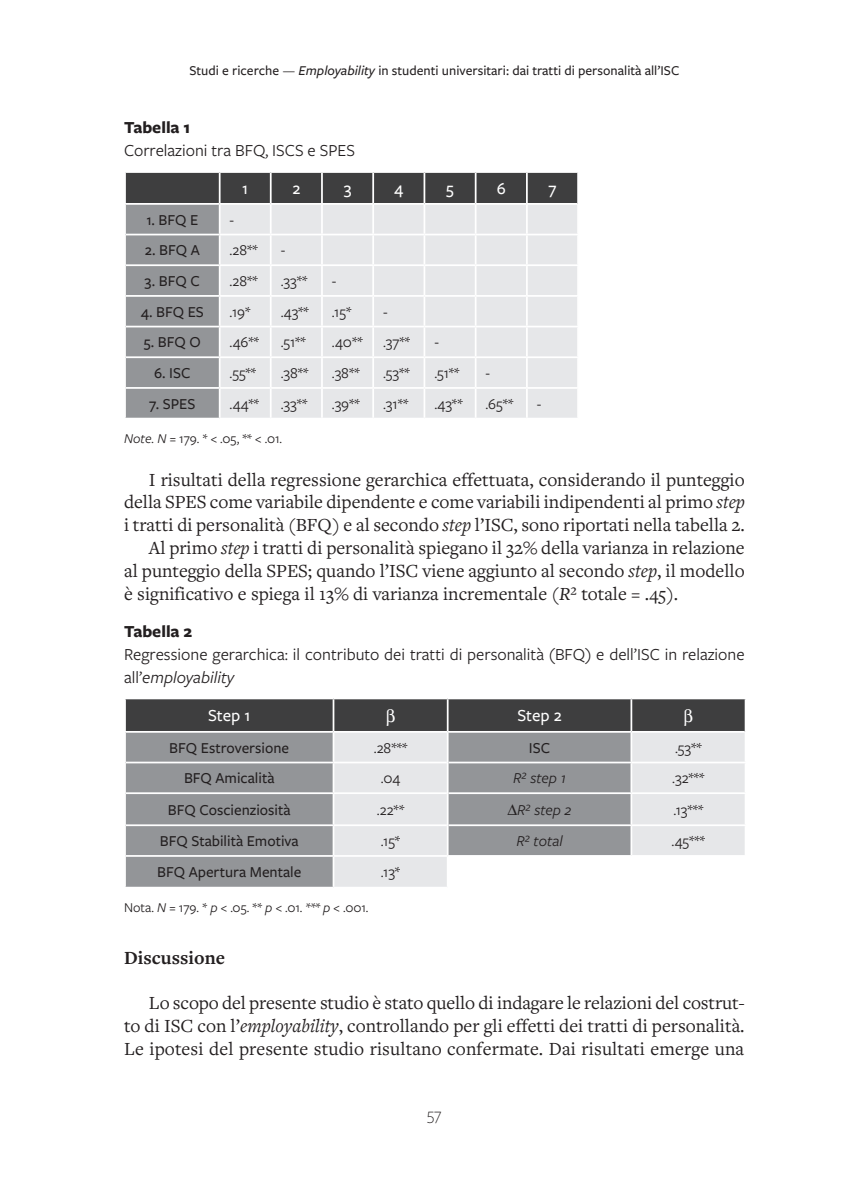
<style>
.page{position:relative;width:844px;height:1191px;background:#fff}
.page>*{position:absolute;margin:0;border:0;box-sizing:border-box;transform-origin:0 0}
.t1{font:19.25px/22.8px "Freight Text Pro";color:#231f20;text-align:justify}
.t2{font:700 19.25px "Freight Text Pro";color:#231f20}
.t3{font:17.5px/22.8px "Freight Sans Pro";color:#231f20}
.t4{font:500 17.5px "Freight Sans Pro";color:#fff}
.t5{font:700 17.5px "Freight Sans Pro";color:#231f20}
.t6{font:300 17.5px "Freight Sans Pro";color:#231f20}
.t7{font:15.75px "Freight Sans Pro";color:#231f20}
.t8{font:500 15.75px "Freight Sans Pro";color:#231f20}
.t9{font:italic 15.75px "Freight Sans Pro";color:#231f20}
.t10{font:500 14px "Freight Sans Pro";color:#231f20}
.t11{font:14px "Freight Sans Pro";color:#231f20}
.s1{font-family:"Minion Pro";font-weight:400}
.s2{font-style:italic}
</style>
<div class="page">
<svg style="left:125px;top:172px;width:453px;height:246px;background:#c5c6c8"></svg>
<hr style="left:577px;top:389px;width:2px;height:29px;background:#fff">
<div style="left:126px;top:732px;width:206px;height:154px;background:#939598"></div>
<svg style="left:334px;top:732px;width:410px;height:154px;background:#c4c5c8"></svg>
<svg style="left:448px;top:856px;width:296px;height:30px"></svg>
<hr style="left:126px;top:761px;width:207px;height:2px;background:#fff">
<hr style="left:333px;top:761px;width:113px;height:2px;background:#fff">
<hr style="left:448px;top:761px;width:183px;height:2px;background:#fff">
<hr style="left:631px;top:761px;width:115px;height:2px;background:#fff">
<hr style="left:126px;top:792px;width:207px;height:2px;background:#fff">
<hr style="left:333px;top:792px;width:113px;height:2px;background:#fff">
<hr style="left:448px;top:792px;width:183px;height:2px;background:#fff">
<hr style="left:631px;top:792px;width:115px;height:2px;background:#fff">
<hr style="left:126px;top:824px;width:207px;height:2px;background:#fff">
<hr style="left:333px;top:824px;width:113px;height:2px;background:#fff">
<hr style="left:448px;top:824px;width:183px;height:2px;background:#fff">
<hr style="left:631px;top:824px;width:115px;height:2px;background:#fff">
<hr style="left:126px;top:855px;width:207px;height:1px;background:#fff">
<hr style="left:333px;top:855px;width:114px;height:1px;background:#fff">
<hr style="left:446px;top:732px;width:2px;height:30px;background:#fff">
<hr style="left:446px;top:762px;width:2px;height:31px;background:#fff">
<hr style="left:446px;top:793px;width:2px;height:32px;background:#fff">
<hr style="left:446px;top:825px;width:2px;height:30px;background:#fff">
<hr style="left:630px;top:732px;width:2px;height:29px;background:#fff">
<hr style="left:630px;top:763px;width:2px;height:29px;background:#fff">
<hr style="left:630px;top:794px;width:2px;height:30px;background:#fff">
<hr style="left:630px;top:826px;width:2px;height:29px;background:#fff">
<hr style="left:630px;top:856px;width:2px;height:30px;background:#fff">
<hr style="left:447px;top:855px;width:184px;height:1px;background:#fff">
<hr style="left:446px;top:856px;width:2px;height:30px;background:#fff">
<hr style="left:631px;top:855px;width:115px;height:1px;background:#fff">
<svg style="left:125px;top:698px;width:620px;height:34px;background:#4d4d4e"></svg>
<svg style="left:507px;top:804px;width:10px;height:11px"></svg>
<p class="t10" style="left:189px;top:61px;width:491px">Studi e ricerche <span class="s1">—</span> <span class="s2">Employability</span> in studenti universitari: dai tratti di personalità all’ISC</p>
<p class="t5" style="left:124px;top:116px;width:68px">Tabella 1</p>
<p class="t3" style="left:124px;top:138px;width:232px">Correlazioni tra BFQ, ISCS e SPES</p>
<p class="t4" style="left:242px;top:176px;width:8px">1</p>
<p class="t4" style="left:292px;top:176px;width:9px">2</p>
<p class="t4" style="left:343px;top:176px;width:9px">3</p>
<p class="t4" style="left:394px;top:176px;width:11px">4</p>
<p class="t4" style="left:446px;top:176px;width:9px">5</p>
<p class="t4" style="left:496px;top:176px;width:11px">6</p>
<p class="t4" style="left:548px;top:176px;width:9px">7</p>
<p class="t8" style="left:146px;top:209px;width:53px">1. BFQ E</p>
<p class="t7" style="left:229px;top:209px;width:6px">-</p>
<p class="t8" style="left:145px;top:240px;width:56px">2. BFQ A</p>
<p class="t7" style="left:229px;top:240px;width:30px">.28**</p>
<p class="t7" style="left:280px;top:240px;width:6px">-</p>
<p class="t8" style="left:145px;top:270px;width:57px">3. BFQ C</p>
<p class="t7" style="left:229px;top:270px;width:30px">.28**</p>
<p class="t7" style="left:280px;top:270px;width:28px">.33**</p>
<p class="t7" style="left:332px;top:270px;width:6px">-</p>
<p class="t8" style="left:141px;top:301px;width:65px">4. BFQ ES</p>
<p class="t7" style="left:229px;top:301px;width:22px">.19*</p>
<p class="t7" style="left:280px;top:301px;width:30px">.43**</p>
<p class="t7" style="left:332px;top:301px;width:21px">.15*</p>
<p class="t7" style="left:383px;top:301px;width:6px">-</p>
<p class="t8" style="left:144px;top:332px;width:58px">5. BFQ O</p>
<p class="t7" style="left:229px;top:332px;width:31px">.46**</p>
<p class="t7" style="left:280px;top:332px;width:27px">.51**</p>
<p class="t7" style="left:332px;top:332px;width:32px">.40**</p>
<p class="t7" style="left:383px;top:332px;width:28px">.37**</p>
<p class="t7" style="left:434px;top:332px;width:6px">-</p>
<p class="t8" style="left:154px;top:362px;width:38px">6. ISC</p>
<p class="t7" style="left:229px;top:362px;width:28px">.55**</p>
<p class="t7" style="left:280px;top:362px;width:29px">.38**</p>
<p class="t7" style="left:332px;top:362px;width:29px">.38**</p>
<p class="t7" style="left:383px;top:362px;width:28px">.53**</p>
<p class="t7" style="left:434px;top:362px;width:27px">.51**</p>
<p class="t7" style="left:485px;top:362px;width:6px">-</p>
<p class="t8" style="left:149px;top:393px;width:48px">7. SPES</p>
<p class="t7" style="left:229px;top:393px;width:31px">.44**</p>
<p class="t7" style="left:280px;top:393px;width:28px">.33**</p>
<p class="t7" style="left:332px;top:393px;width:29px">.39**</p>
<p class="t7" style="left:383px;top:393px;width:27px">.31**</p>
<p class="t7" style="left:434px;top:393px;width:30px">.43**</p>
<p class="t7" style="left:485px;top:393px;width:29px">.65**</p>
<p class="t7" style="left:536px;top:393px;width:6px">-</p>
<p class="t11" style="left:124px;top:429px;width:159px"><span class="s2">Note. N</span> = 179. * &lt; .05, ** &lt; .01.</p>
<p class="t1" style="left:149px;top:467px;width:597px">I risultati della regressione gerarchica effettuata, considerando il punteggio</p>
<p class="t1" style="left:124px;top:490px;width:622px">della SPES come variabile dipendente e come variabili indipendenti al primo <span class="s2">step</span></p>
<p class="t1" style="left:124px;top:513px;width:622px">i tratti di personalità (BFQ) e al secondo <span class="s2">step</span> l’ISC, sono riportati nella tabella 2.</p>
<p class="t1" style="left:149px;top:536px;width:597px">Al primo <span class="s2">step</span> i tratti di personalità spiegano il 32% della varianza in relazione</p>
<p class="t1" style="left:124px;top:558px;width:622px">al punteggio della SPES; quando l’ISC viene aggiunto al secondo <span class="s2">step</span>, il modello</p>
<p class="t1" style="left:124px;top:581px;width:555px">è significativo e spiega il 13% di varianza incrementale (<span class="s2">R</span>² totale = .45).</p>
<p class="t5" style="left:124px;top:619px;width:70px">Tabella 2</p>
<p class="t3" style="left:124px;top:642px;width:622px">Regressione gerarchica: il contributo dei tratti di personalità (BFQ) e dell’ISC in relazione all’<span class="s2">employability</span></p>
<p class="t4" style="left:208px;top:703px;width:44px">Step 1</p>
<p class="t4" style="left:517px;top:703px;width:46px">Step 2</p>
<p class="t8" style="left:169px;top:737px;width:121px">BFQ Estroversione</p>
<p class="t7" style="left:373px;top:737px;width:35px">.28***</p>
<p class="t8" style="left:528px;top:737px;width:23px">ISC</p>
<p class="t7" style="left:675px;top:737px;width:28px">.53**</p>
<p class="t8" style="left:184px;top:767px;width:92px">BFQ Amicalità</p>
<p class="t7" style="left:381px;top:767px;width:21px">.04</p>
<p class="t9" style="left:513px;top:767px;width:54px">R² step 1</p>
<p class="t7" style="left:672px;top:767px;width:34px">.32***</p>
<p class="t8" style="left:168px;top:799px;width:124px">BFQ Coscienziosità</p>
<p class="t7" style="left:377px;top:799px;width:29px">.22**</p>
<p class="t9" style="left:517px;top:800px;width:56px">R² step 2</p>
<p class="t7" style="left:673px;top:799px;width:32px">.13***</p>
<p class="t8" style="left:160px;top:830px;width:140px">BFQ Stabilità Emotiva</p>
<p class="t7" style="left:381px;top:830px;width:21px">.15*</p>
<p class="t9" style="left:516px;top:830px;width:48px">R² total</p>
<p class="t7" style="left:671px;top:830px;width:35px">.45***</p>
<p class="t8" style="left:157px;top:861px;width:146px">BFQ Apertura Mentale</p>
<p class="t7" style="left:381px;top:861px;width:21px">.13*</p>
<p class="t11" style="left:124px;top:898px;width:246px">Nota. <span class="s2">N</span> = 179. * <span class="s2">p</span> &lt; .05. ** <span class="s2">p</span> &lt; .01. <span class="s2">*** p &lt;</span> .001.</p>
<p class="t2" style="left:124px;top:944px;width:102px">Discussione</p>
<p class="t1" style="left:124px;top:991px;width:622px;text-indent:25px">Lo scopo del presente studio è stato quello di indagare le relazioni del costrut&shy;to di ISC con l’<span class="s2">employability</span>, controllando per gli effetti dei tratti di personalità.<br>Le ipotesi del presente studio risultano confermate. Dai risultati emerge una</p>
<p class="t6" style="left:427px;top:1102px;width:16px">57</p>
</div>
